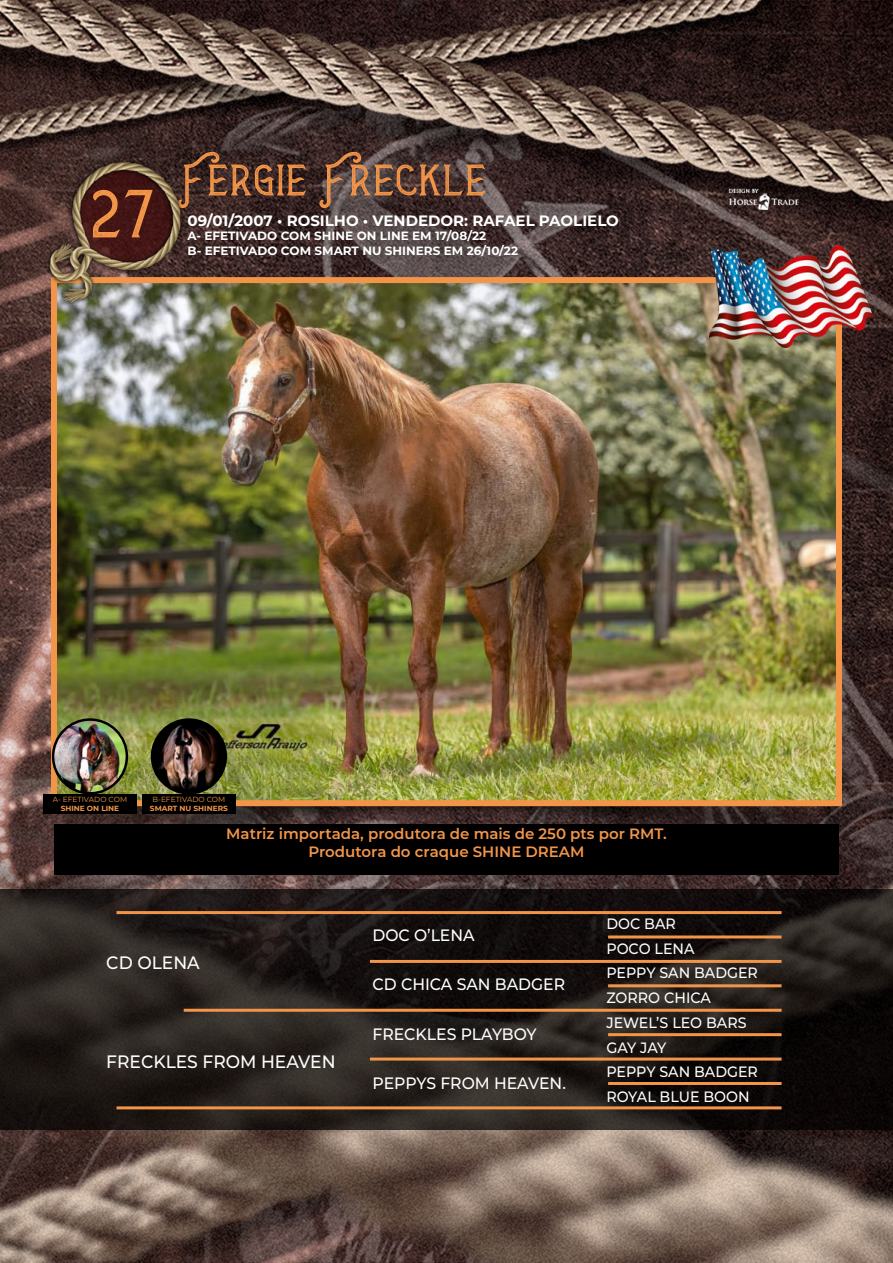
<style>
.page{position:relative;width:893px;height:1263px;background:#fff}
.page>*{position:absolute;margin:0;border:0;box-sizing:border-box;transform-origin:0 0}
.t1{font:80.85px "Biker Whiskey Texture 2";color:#f29549}
.t2{font:52.5px "Biker Whiskey Texture 2";color:#f29549}
.t3{font:500 18px "Montserrat";color:#fff;scale:.95 1}
.t4{font:500 16.5px "Montserrat";color:#fff;scale:.95 1}
.t5{font:500 15px/24.8px "Montserrat";color:#fff;scale:.95 1}
.t6{font:600 15px/18px "Montserrat";color:#f29549;text-align:center}
.t7{font:700 15px "Montserrat";color:#fff}
.t8{font:700 12px/14.4px "Montserrat";color:#fff}
.t9{font:7.5px "Montserrat";color:#f29549}
.t10{font:700 7.5px "Montserrat";color:#f29549}
</style>
<div class="page">
<img style="left:0;top:0;width:893px;height:1263px">
<svg style="left:0;top:889px;width:893px;height:241px;background:#211b18"></svg>
<hr style="left:117px;top:911px;width:665px;height:3px;background:#f29549">
<hr style="left:117px;top:1106px;width:665px;height:3px;background:#f29549">
<hr style="left:184px;top:1009px;width:598px;height:3px;background:#f29549">
<hr style="left:370px;top:960px;width:412px;height:3px;background:#f29549">
<hr style="left:370px;top:1057px;width:412px;height:3px;background:#f29549">
<hr style="left:608px;top:935px;width:174px;height:3px;background:#f29549">
<hr style="left:608px;top:984px;width:174px;height:3px;background:#f29549">
<hr style="left:608px;top:1033px;width:174px;height:3px;background:#f29549">
<hr style="left:608px;top:1082px;width:174px;height:3px;background:#f29549">
<img style="left:54px;top:806px;width:785px;height:18px">
<img style="left:58px;top:284px;width:777px;height:515px">
<div style="left:51px;top:277px;width:791px;height:529px;border:6px solid #f29549"></div>
<img style="left:39px;top:157px;width:152px;height:152px">
<div style="left:54px;top:824px;width:785px;height:51px;background:#000"></div>
<img style="left:53px;top:719px;width:74px;height:74px;border-radius:37px">
<div style="left:52px;top:718px;width:76px;height:76px;border:2px solid #000;border-radius:50%"></div>
<div style="left:43px;top:794px;width:94px;height:20px;background:#000"></div>
<img style="left:152px;top:719px;width:74px;height:74px;border-radius:37px">
<div style="left:151px;top:718px;width:76px;height:76px;border:2px solid #000;border-radius:50%"></div>
<div style="left:142px;top:794px;width:94px;height:20px;background:#000"></div>
<img style="left:709px;top:245px;width:165px;height:102px">
<h1 class="t1" style="left:91px;top:170px;width:66px">27</h1>
<h2 class="t2" style="left:188px;top:152px;width:301px">Fergie Freckle</h2>
<p class="t7" style="left:188px;top:210px;width:433px">09/01/2007 • ROSILHO • VENDEDOR: RAFAEL PAOLIELO</p>
<p class="t8" style="left:188px;top:228px;width:332px">A- EFETIVADO COM SHINE ON LINE EM 17/08/22<br>B- EFETIVADO COM SMART NU SHINERS EM 26/10/22</p>
<p class="t9" style="left:53px;top:794px;width:76px">A- EFETIVADO COM</p>
<p class="t10" style="left:61px;top:802px;width:60px">SHINE ON LINE</p>
<p class="t9" style="left:153px;top:794px;width:74px">B-EFETIVADO COM</p>
<p class="t10" style="left:150px;top:802px;width:79px">SMART NU SHINERS</p>
<p class="t6" style="left:226px;top:824px;width:442px">Matriz importada, produtora de mais de 250 pts por RMT.<br>Produtora do craque SHINE DREAM</p>
<p class="t3" style="left:106px;top:950px;width:100px">CD OLENA</p>
<p class="t3" style="left:106px;top:1049px;width:243px">FRECKLES FROM HEAVEN</p>
<p class="t4" style="left:372px;top:923px;width:109px">DOC O’LENA</p>
<p class="t4" style="left:372px;top:973px;width:204px">CD CHICA SAN BADGER</p>
<p class="t4" style="left:372px;top:1022px;width:174px">FRECKLES PLAYBOY</p>
<p class="t4" style="left:372px;top:1072px;width:205px">PEPPYS FROM HEAVEN.</p>
<p class="t5" style="left:606px;top:910px;width:161px">DOC BAR<br>POCO LENA<br>PEPPY SAN BADGER<br>ZORRO CHICA<br>JEWEL’S LEO BARS<br>GAY JAY<br>PEPPY SAN BADGER<br>ROYAL BLUE BOON</p>
</div>
